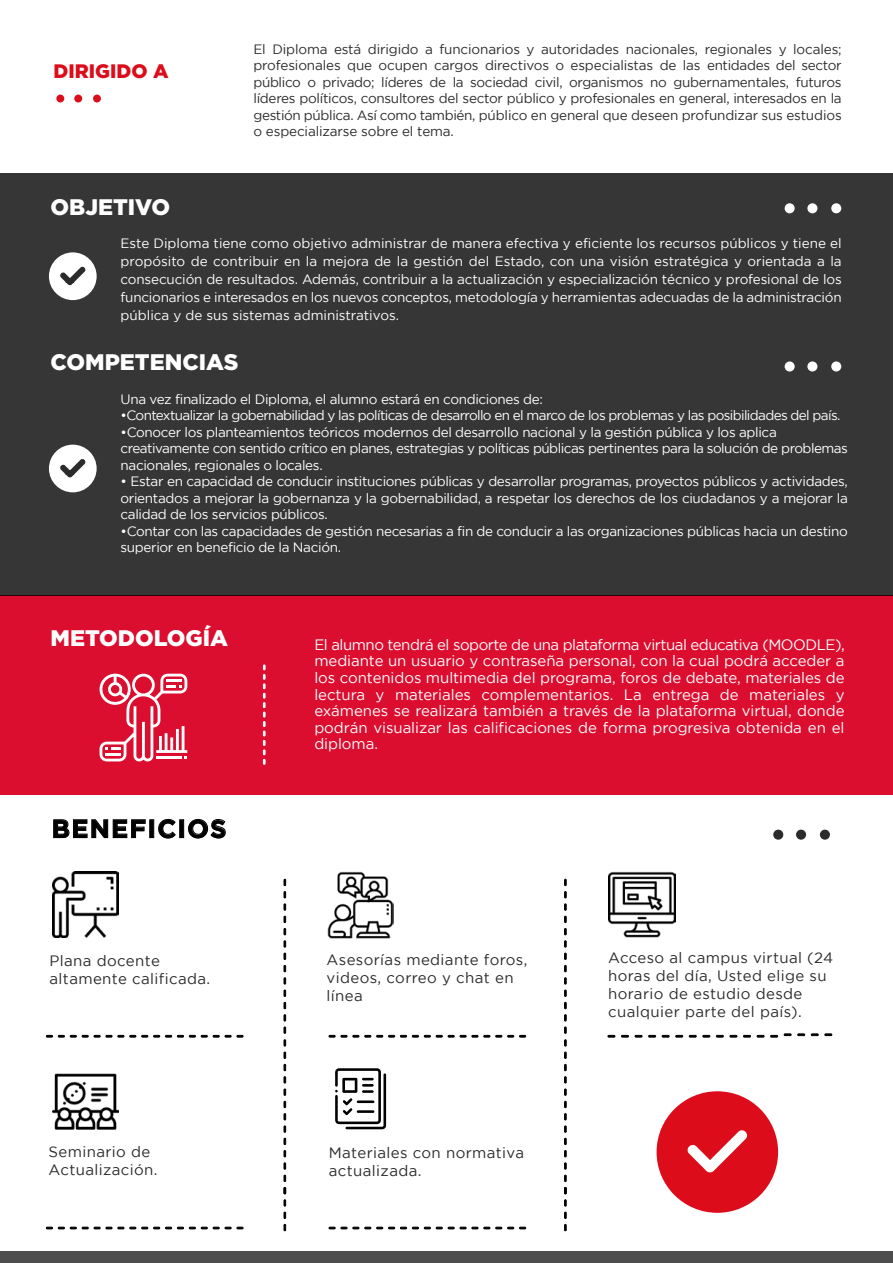
<style>
.page{position:relative;width:893px;height:1263px;background:#fff}
.page>*{position:absolute;margin:0;border:0;box-sizing:border-box;transform-origin:0 0}
.t1{font:700 25.5px "Gotham";letter-spacing:.05em;color:#000}
.t2{font:900 22.5px "Gotham";color:#fff}
.t3{font:900 19.5px "Gotham";color:#dd0c1a}
.t4{font:15px/16.5px "Gotham";letter-spacing:-.005em;color:#fff;text-align:justify}
.t5{font:15px/18px "Gotham";letter-spacing:.025em;color:#2b2b2b}
.t6{font:13.5px/16.5px "Gotham";letter-spacing:-.025em;color:#fff;text-align:justify}
.t7{font:13.5px/16.5px "Gotham";letter-spacing:-.01em;color:#2b2b2b;text-align:justify}
.t8{font:13.5px "Gotham";letter-spacing:-.045em;color:#fff}
</style>
<div class="page">
<div style="left:0;top:596px;width:893px;height:199px;background:#db0e30"></div>
<div style="left:0;top:174px;width:893px;height:422px;background:#363636"></div>
<div style="left:0;top:1251px;width:893px;height:12px;background:#4d4d4d"></div>
<div style="left:56px;top:95px;width:8px;height:7px;background:#dd0c1a;border-radius:50%"></div>
<div style="left:74px;top:95px;width:8px;height:7px;background:#dd0c1a;border-radius:50%"></div>
<div style="left:93px;top:95px;width:8px;height:7px;background:#dd0c1a;border-radius:50%"></div>
<svg style="left:263px;top:665px;width:2px;height:100px"></svg>
<svg style="left:100px;top:673px;width:87px;height:89px"></svg>
<div style="left:785px;top:203px;width:10px;height:10px;background:#fff;border-radius:50%"></div>
<div style="left:807px;top:203px;width:10px;height:10px;background:#fff;border-radius:50%"></div>
<div style="left:831px;top:203px;width:10px;height:10px;background:#fff;border-radius:50%"></div>
<div style="left:785px;top:361px;width:10px;height:10px;background:#fff;border-radius:50%"></div>
<div style="left:807px;top:361px;width:10px;height:10px;background:#fff;border-radius:50%"></div>
<div style="left:831px;top:361px;width:10px;height:10px;background:#fff;border-radius:50%"></div>
<div style="left:49px;top:252px;width:48px;height:48px;background:#fff;border-radius:50%"></div>
<svg style="left:60px;top:266px;width:26px;height:20px"></svg>
<div style="left:49px;top:445px;width:48px;height:47px;background:#fff;border-radius:50%"></div>
<svg style="left:60px;top:459px;width:26px;height:19px"></svg>
<div style="left:773px;top:830px;width:10px;height:10px;background:#2b2b2b;border-radius:50%"></div>
<div style="left:796px;top:830px;width:10px;height:10px;background:#2b2b2b;border-radius:50%"></div>
<div style="left:820px;top:830px;width:10px;height:10px;background:#2b2b2b;border-radius:50%"></div>
<svg style="left:53px;top:819px;width:93px;height:20px"></svg>
<div style="left:149px;top:819px;width:5px;height:19px;border:1px solid #000"></div>
<svg style="left:158px;top:819px;width:18px;height:20px"></svg>
<div style="left:179px;top:819px;width:5px;height:19px;border:1px solid #000"></div>
<svg style="left:188px;top:819px;width:38px;height:20px"></svg>
<svg style="left:46px;top:1035px;width:197px;height:2px"></svg>
<svg style="left:284px;top:879px;width:2px;height:68px"></svg>
<svg style="left:284px;top:953px;width:2px;height:31px"></svg>
<svg style="left:564px;top:879px;width:3px;height:68px"></svg>
<svg style="left:564px;top:953px;width:3px;height:31px"></svg>
<svg style="left:329px;top:1035px;width:197px;height:2px"></svg>
<svg style="left:608px;top:1035px;width:7px;height:2px"></svg>
<svg style="left:621px;top:1035px;width:8px;height:2px"></svg>
<svg style="left:635px;top:1035px;width:7px;height:2px"></svg>
<svg style="left:648px;top:1035px;width:8px;height:2px"></svg>
<svg style="left:662px;top:1035px;width:7px;height:2px"></svg>
<svg style="left:675px;top:1035px;width:8px;height:2px"></svg>
<svg style="left:689px;top:1035px;width:21px;height:2px"></svg>
<svg style="left:716px;top:1035px;width:8px;height:2px"></svg>
<svg style="left:730px;top:1035px;width:7px;height:2px"></svg>
<svg style="left:743px;top:1035px;width:8px;height:2px"></svg>
<svg style="left:757px;top:1035px;width:7px;height:2px"></svg>
<svg style="left:770px;top:1035px;width:8px;height:2px"></svg>
<svg style="left:784px;top:1033px;width:7px;height:3px"></svg>
<svg style="left:797px;top:1033px;width:8px;height:3px"></svg>
<svg style="left:811px;top:1033px;width:21px;height:3px"></svg>
<svg style="left:46px;top:1227px;width:197px;height:2px"></svg>
<svg style="left:284px;top:990px;width:2px;height:56px"></svg>
<svg style="left:284px;top:1052px;width:2px;height:117px"></svg>
<svg style="left:284px;top:1175px;width:2px;height:31px"></svg>
<svg style="left:284px;top:1212px;width:2px;height:19px"></svg>
<svg style="left:564px;top:990px;width:3px;height:56px"></svg>
<svg style="left:564px;top:1052px;width:3px;height:117px"></svg>
<svg style="left:564px;top:1175px;width:3px;height:31px"></svg>
<svg style="left:564px;top:1212px;width:3px;height:19px"></svg>
<svg style="left:329px;top:1227px;width:197px;height:2px"></svg>
<div style="left:657px;top:1091px;width:121px;height:122px;background:#dd0c1a;border-radius:50%"></div>
<svg style="left:687px;top:1130px;width:61px;height:43px"></svg>
<img style="left:609px;top:872px;width:66px;height:66px">
<img style="left:52px;top:872px;width:66px;height:66px">
<img style="left:327px;top:872px;width:67px;height:66px">
<svg style="left:335px;top:1068px;width:51px;height:61px"></svg>
<img style="left:52px;top:1073px;width:66px;height:57px">
<h3 class="t3" style="left:53px;top:59px;width:117px">DIRIGIDO A</h3>
<h2 class="t2" style="left:51px;top:194px;width:121px">OBJETIVO</h2>
<p class="t7" style="left:253px;top:41px;width:590px">El Diploma está dirigido a funcionarios y autoridades nacionales, regionales y locales; profesionales que ocupen cargos directivos o especialistas de las entidades del sector público o privado; líderes de la sociedad civil, organismos no gubernamentales, futuros líderes políticos, consultores del sector público y profesionales en general, interesados en la gestión pública. Así como también, público en general que deseen profundizar sus estudios o especializarse sobre el tema.</p>
<p class="t6" style="left:121px;top:234px;width:723px;line-height:18px">Este Diploma tiene como objetivo administrar de manera efectiva y eficiente los recursos públicos y tiene el propósito de contribuir en la mejora de la gestión del Estado, con una visión estratégica y orientada a la consecución de resultados. Además, contribuir a la actualización y especialización técnico y profesional de los funcionarios e interesados en los nuevos conceptos, metodología y herramientas adecuadas de la administración pública y de sus sistemas administrativos.</p>
<h2 class="t2" style="left:51px;top:349px;width:189px">COMPETENCIAS</h2>
<p class="t6" style="left:121px;top:390px;width:424px">Una vez finalizado el Diploma, el alumno estará en condiciones de:</p>
<p class="t8" style="left:121px;top:408px;width:721px">•Contextualizar la gobernabilidad y las políticas de desarrollo en el marco de los problemas y las posibilidades del país.</p>
<p class="t6" style="left:121px;top:423px;width:729px;text-align:left">•Conocer los planteamientos teóricos modernos del desarrollo nacional y la gestión pública y los aplica creativamente con sentido crítico en planes, estrategias y políticas públicas pertinentes para la solución de problemas nacionales, regionales o locales.</p>
<p class="t6" style="left:121px;top:473px;width:729px">• Estar en capacidad de conducir instituciones públicas y desarrollar programas, proyectos públicos y actividades, orientados a mejorar la gobernanza y la gobernabilidad, a respetar los derechos de los ciudadanos y a mejorar la calidad de los servicios públicos.</p>
<p class="t6" style="left:121px;top:522px;width:729px">•Contar con las capacidades de gestión necesarias a fin de conducir a las organizaciones públicas hacia un destino superior en beneficio de la Nación.</p>
<h2 class="t2" style="left:50px;top:625px;width:179px">METODOLOGÍA</h2>
<h1 class="t1" style="left:52px;top:814px;width:176px">BENEFICIOS</h1>
<p class="t4" style="left:314px;top:636px;width:532px">El alumno tendrá el soporte de una plataforma virtual educativa (MOODLE), mediante un usuario y contraseña personal, con la cual podrá acceder a los contenidos multimedia del programa, foros de debate, materiales de lectura y materiales complementarios. La entrega de materiales y exámenes se realizará también a través de la plataforma virtual, donde podrán visualizar las calificaciones de forma progresiva obtenida en el diploma.</p>
<p class="t5" style="left:49px;top:951px;width:162px">Plana docente altamente calificada.</p>
<p class="t5" style="left:608px;top:949px;width:227px">Acceso al campus virtual (24 horas del día, Usted elige su horario de estudio desde cualquier parte del país).</p>
<p class="t5" style="left:327px;top:950px;width:202px">Asesorías mediante foros, videos, correo y chat en línea</p>
<p class="t5" style="left:49px;top:1142px;width:110px">Seminario de<br>Actualización.</p>
<p class="t5" style="left:329px;top:1143px;width:197px">Materiales con normativa actualizada.</p>
</div>
